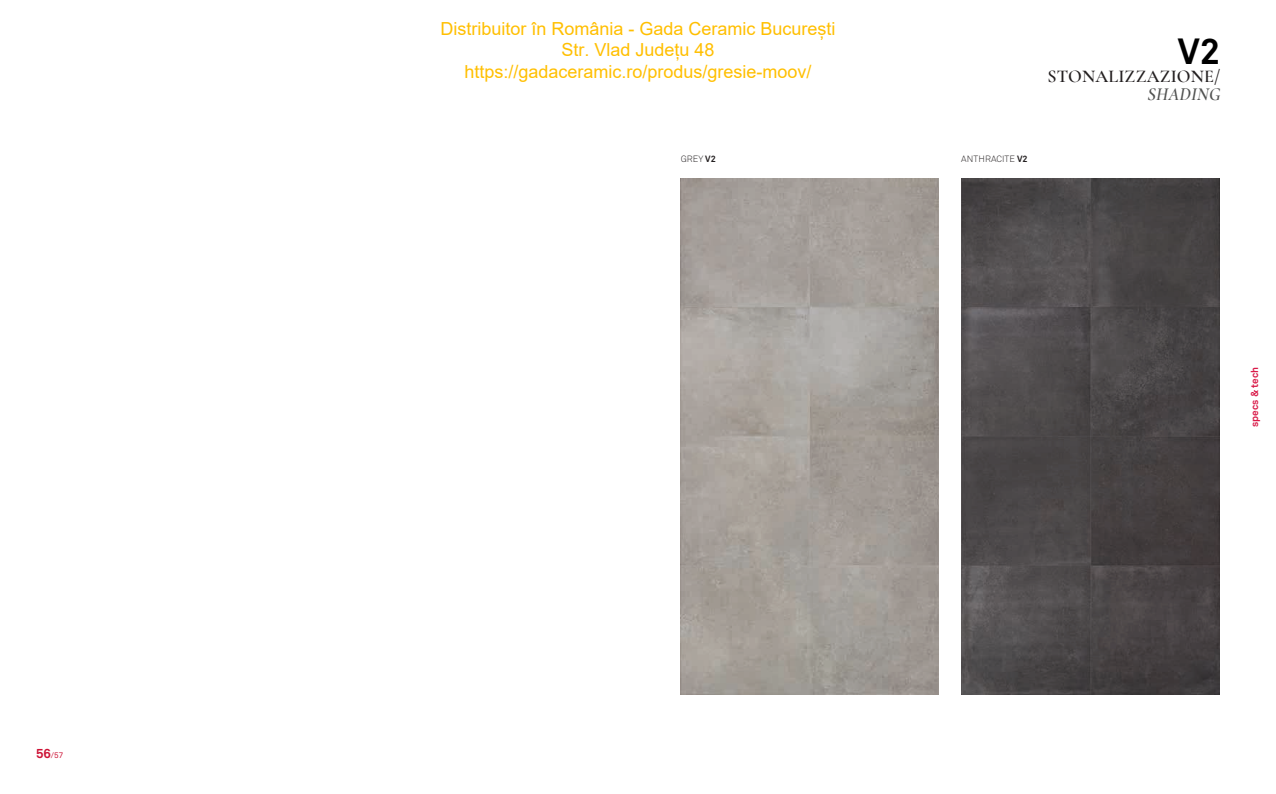
<style>
.page{position:relative;width:1276px;height:794px;background:#fff}
.page>*{position:absolute;margin:0;border:0;box-sizing:border-box;transform-origin:0 0}
.t1{font:700 36px "Akkurat Std";color:#000}
.t2{font:18px/21.6px "Arial";color:#ffbf00;text-align:center}
.t3{font:600 18px "Cormorant Garamond";letter-spacing:.01em;color:#231f20}
.t4{font:italic 600 18px "Cormorant Garamond";letter-spacing:.01em;color:#505150}
.t5{font:700 10px "Akkurat Std";color:#d91a48}
.t6{font:300 9px "Akkurat Std";letter-spacing:.01em;color:#231f20}
.t7{font:8px "Akkurat Std";color:#cd1235}
.s1{font-weight:700;font-size:13px}
.s2{font-weight:700}
</style>
<div class="page">
<img style="left:680px;top:179px;width:258px;height:515px">
<img style="left:961px;top:179px;width:258px;height:515px">
<p class="t7" style="left:36px;top:750px;width:29px"><span class="s1">56</span>/57</p>
<p class="t2" style="left:440px;top:17px;width:397px">Distribuitor în România - Gada Ceramic București<br>Str. Vlad Județu 48 https://gadaceramic.ro/produs/gresie-moov/</p>
<h1 class="t1" style="left:1177px;top:29px;width:44px">V2</h1>
<p class="t3" style="left:1047px;top:65px;width:175px">STONALIZZAZIONE/</p>
<p class="t4" style="left:1147px;top:84px;width:74px">SHADING</p>
<p class="t6" style="left:680px;top:153px;width:37px">GREY <span class="s2">V2</span></p>
<p class="t6" style="left:961px;top:153px;width:68px">ANTHRACITE <span class="s2">V2</span></p>
<p class="t5" style="left:1248px;top:427px;width:61px;rotate:-90deg">specs &amp; tech</p>
</div>
